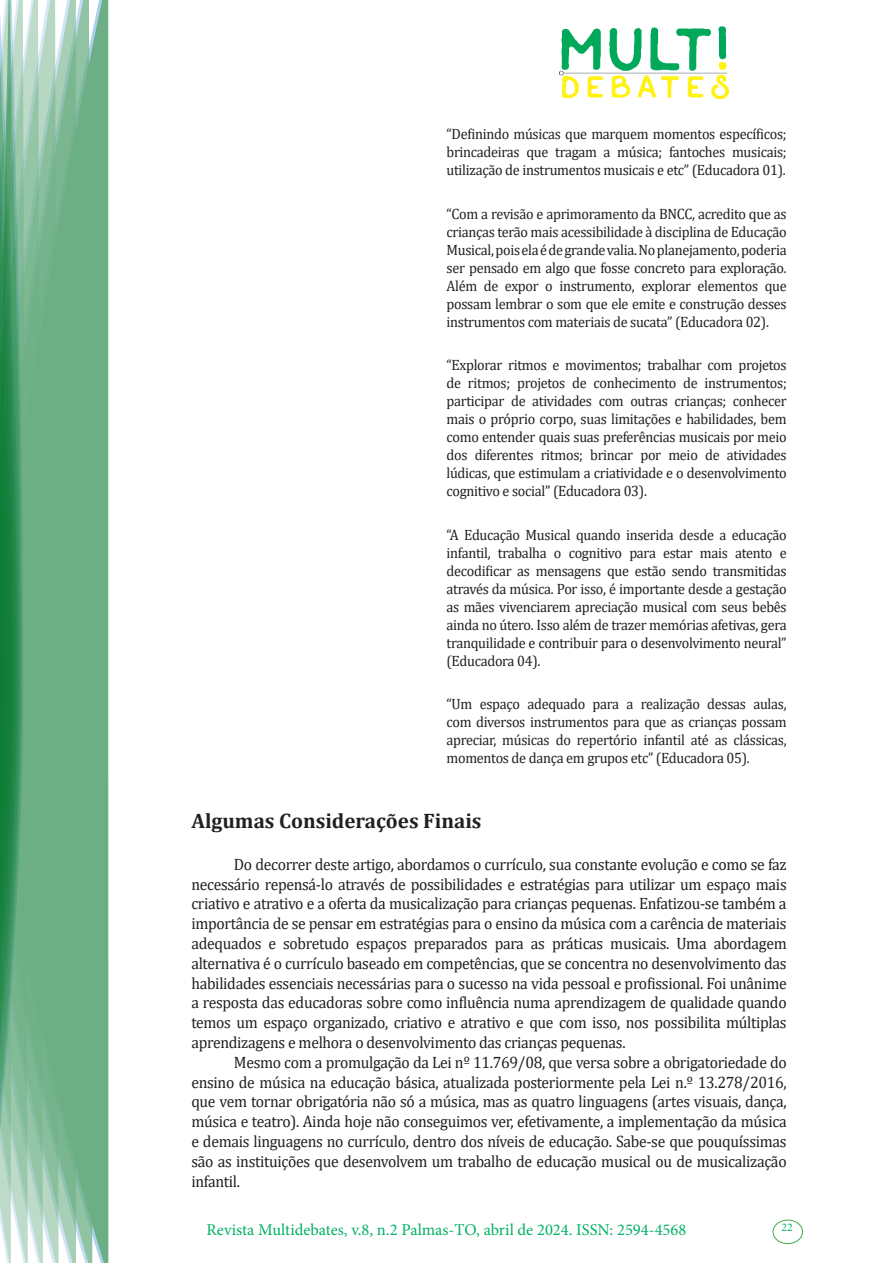
<style>
.page{position:relative;width:893px;height:1263px;background:#fff}
.page>*{position:absolute;margin:0;border:0;box-sizing:border-box;transform-origin:0 0}
.Titulo_2{font:700 21px "Cambria";color:#231f20}
.texto{font:16.5px/19.8px "Cambria";letter-spacing:-.02em;color:#231f20;text-align:justify;scale:.95 1}
.t1{font:16.5px "Minion Pro";color:#00b064}
.citacao{font:15px/18px "Cambria";letter-spacing:-.02em;color:#231f20;text-align:justify;scale:.95 1}
.t2{font:11.7px "Minion Pro";color:#00b064}
</style>
<div class="page">
<img style="left:559px;top:26px;width:169px;height:72px">
<div style="left:95px;top:0;width:14px;height:1263px;background:#6caf84"></div>
<svg style="left:79px;top:0;width:16px;height:1263px;background:#71b289"></svg>
<svg style="left:62px;top:0;width:17px;height:1263px;background:#75b48c"></svg>
<svg style="left:45px;top:0;width:17px;height:1263px;background:#7cb792"></svg>
<svg style="left:30px;top:0;width:15px;height:1263px;background:#80ba96"></svg>
<svg style="left:0;top:0;width:30px;height:1263px;background:#61a97f"></svg>
<div style="left:772px;top:1219px;width:31px;height:25px;border:1px solid #40ae49;border-radius:50%"></div>
<p class="citacao" style="left:446px;top:125px;width:360px">“Definindo músicas que marquem momentos específicos; brincadeiras que tragam a música; fantoches musicais; utilização de instrumentos musicais e etc” (Educadora 01).</p>
<p class="citacao" style="left:446px;top:205px;width:360px">“Com a revisão e aprimoramento da BNCC, acredito que as crianças terão mais acessibilidade à disciplina de Educação Musical, pois ela é de grande valia. No planejamento, poderia ser pensado em algo que fosse concreto para exploração.<br>Além de expor o instrumento, explorar elementos que possam lembrar o som que ele emite e construção desses instrumentos com materiais de sucata” (Educadora 02).</p>
<p class="citacao" style="left:446px;top:356px;width:360px">“Explorar ritmos e movimentos; trabalhar com projetos de ritmos; projetos de conhecimento de instrumentos; participar de atividades com outras crianças; conhecer mais o próprio corpo, suas limitações e habilidades, bem como entender quais suas preferências musicais por meio dos diferentes ritmos; brincar por meio de atividades lúdicas, que estimulam a criatividade e o desenvolvimento cognitivo e social” (Educadora 03).</p>
<p class="citacao" style="left:446px;top:526px;width:360px">“A Educação Musical quando inserida desde a educação infantil, trabalha o cognitivo para estar mais atento e decodificar as mensagens que estão sendo transmitidas através da música. Por isso, é importante desde a gestação as mães vivenciarem apreciação musical com seus bebês ainda no útero. Isso além de trazer memórias afetivas, gera tranquilidade e contribuir para o desenvolvimento neural” (Educadora 04).</p>
<p class="citacao" style="left:446px;top:695px;width:360px">“Um espaço adequado para a realização dessas aulas, com diversos instrumentos para que as crianças possam apreciar, músicas do repertório infantil até as clássicas, momentos de dança em grupos etc” (Educadora 05).</p>
<p class="Titulo_2" style="left:191px;top:806px;width:292px">Algumas Considerações Finais</p>
<p class="texto" style="left:191px;top:854px;width:628px;text-indent:43px">Do decorrer deste artigo, abordamos o currículo, sua constante evolução e como se faz necessário repensá-lo através de possibilidades e estratégias para utilizar um espaço mais criativo e atrativo e a oferta da musicalização para crianças pequenas. Enfatizou-se também a importância de se pensar em estratégias para o ensino da música com a carência de materiais adequados e sobretudo espaços preparados para as práticas musicais. Uma abordagem alternativa é o currículo baseado em competências, que se concentra no desenvolvimento das habilidades essenciais necessárias para o sucesso na vida pessoal e profissional. Foi unânime a resposta das educadoras sobre como influência numa aprendizagem de qualidade quando temos um espaço organizado, criativo e atrativo e que com isso, nos possibilita múltiplas aprendizagens e melhora o desenvolvimento das crianças pequenas.</p>
<p class="texto" style="left:191px;top:1052px;width:628px;text-indent:43px">Mesmo com a promulgação da Lei nº 11.769/08, que versa sobre a obrigatoriedade do ensino de música na educação básica, atualizada posteriormente pela Lei n.º 13.278/2016, que vem tornar obrigatória não só a música, mas as quatro linguagens (artes visuais, dança, música e teatro). Ainda hoje não conseguimos ver, efetivamente, a implementação da música e demais linguagens no currículo, dentro dos níveis de educação. Sabe-se que pouquíssimas são as instituições que desenvolvem um trabalho de educação musical ou de musicalização infantil.</p>
<p class="t1" style="left:207px;top:1218px;width:481px">Revista Multidebates, v.8, n.2 Palmas-TO, abril de 2024. ISSN: 2594-4568</p>
<p class="t2" style="left:781px;top:1219px;width:13px">22</p>
</div>
